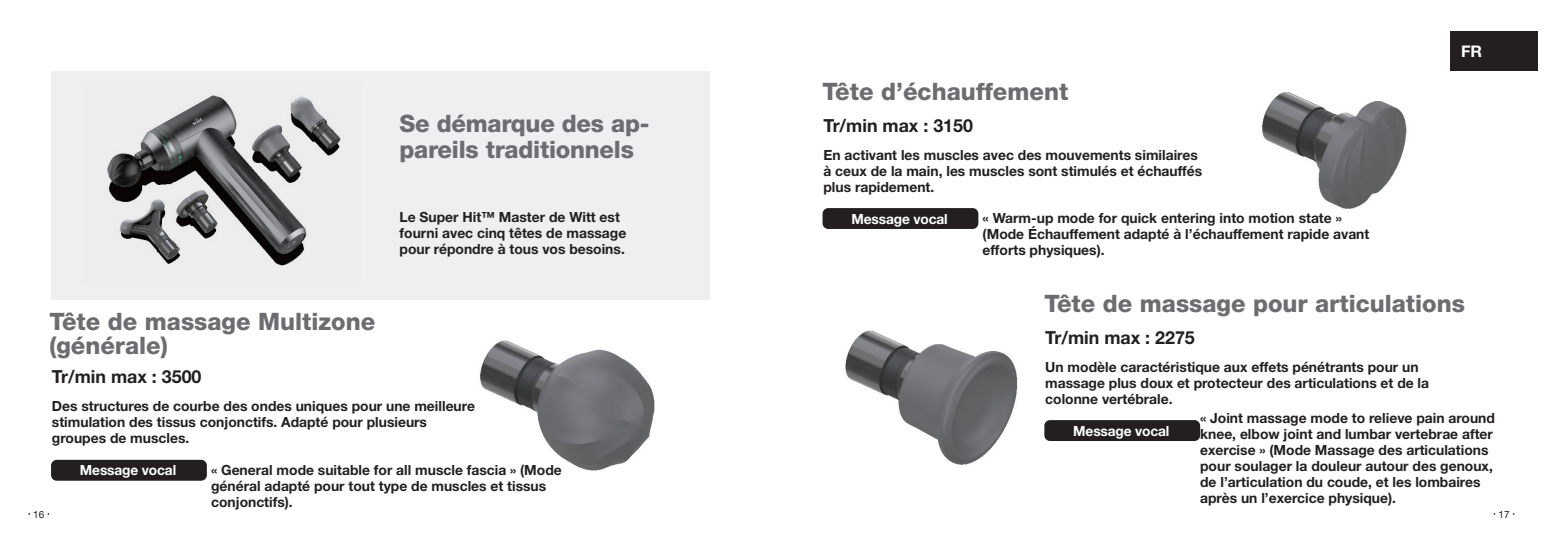
<style>
.page{position:relative;width:1543px;height:545px;background:#fff}
.page>*{position:absolute;margin:0;border:0;box-sizing:border-box;transform-origin:0 0}
.t1{font:800 24px/24px "Helvetica Neue LT Pro";color:#6c6d70}
.t2{font:700 18px "Helvetica Neue LT Pro";color:#231f20}
.t3{font:700 16px "Helvetica Neue LT Pro";color:#fff}
.t4{font:700 14px/16px "Helvetica Neue LT Pro";color:#231f20}
.t5{font:700 14px "Helvetica Neue LT Pro";letter-spacing:-.01em;color:#fff}
.t6{font:10px "Helvetica Neue LT Pro";color:#231f20}
</style>
<div class="page">
<img style="left:480px;top:340px;width:175px;height:131px">
<div style="left:51px;top:71px;width:658px;height:228px;background:#edeff0"></div>
<img style="left:107px;top:95px;width:234px;height:171px">
<img style="left:845px;top:330px;width:173px;height:135px">
<img style="left:1262px;top:91px;width:145px;height:118px">
<div style="left:51px;top:459px;width:156px;height:21px;background:#231f20;border-radius:6px"></div>
<div style="left:822px;top:208px;width:156px;height:21px;background:#231f20;border-radius:6px"></div>
<div style="left:1044px;top:420px;width:155px;height:20px;background:#231f20;border-radius:6px"></div>
<div style="left:1449px;top:31px;width:88px;height:40px;background:#231f20"></div>
<p class="t1" style="left:49px;top:309px;width:327px">Tête de massage Multizone (générale)</p>
<p class="t1" style="left:399px;top:110px;width:251px;line-height:26px">Se démarque des ap&shy;pareils traditionnels</p>
<p class="t4" style="left:399px;top:208px;width:228px">Le Super Hit™ Master de Witt est fourni avec cinq têtes de massage pour répondre à tous vos besoins.</p>
<p class="t1" style="left:822px;top:80px;width:247px">Tête d’échauffement</p>
<p class="t2" style="left:823px;top:114px;width:151px">Tr/min max : 3150</p>
<p class="t4" style="left:823px;top:146px;width:380px">En activant les muscles avec des mouvements similaires à ceux de la main, les muscles sont stimulés et échauffés plus rapidement.</p>
<p class="t5" style="left:851px;top:209px;width:98px">Message vocal</p>
<p class="t4" style="left:982px;top:210px;width:388px">« Warm-up mode for quick entering into motion state » (Mode Échauffement adapté à l’échauffement rapide avant efforts physiques).</p>
<p class="t3" style="left:1460px;top:41px;width:23px">FR</p>
<p class="t1" style="left:1044px;top:291px;width:422px">Tête de massage pour articulations</p>
<p class="t2" style="left:1045px;top:325px;width:151px">Tr/min max : 2275</p>
<p class="t4" style="left:1045px;top:358px;width:385px">Un modèle caractéristique aux effets pénétrants pour un massage plus doux et protecteur des articulations et de la colonne vertébrale.</p>
<p class="t2" style="left:52px;top:365px;width:151px">Tr/min max : 3500</p>
<p class="t4" style="left:52px;top:397px;width:424px">Des structures de courbe des ondes uniques pour une meilleure stimulation des tissus conjonctifs. Adapté pour plusieurs groupes de muscles.</p>
<p class="t4" style="left:1199px;top:409px;width:296px">« Joint massage mode to relieve pain around knee, elbow joint and lumbar vertebrae after exercise » (Mode Massage des articulations pour soulager la douleur autour des genoux, de l’articulation du coude, et les lombaires après un l’exercice physique).</p>
<p class="t5" style="left:1073px;top:421px;width:98px">Message vocal</p>
<p class="t4" style="left:211px;top:461px;width:352px">« General mode suitable for all muscle fascia » (Mode général adapté pour tout type de muscles et tissus conjonctifs).</p>
<p class="t5" style="left:80px;top:461px;width:98px">Message vocal</p>
<p class="t6" style="left:33px;top:508px;width:13px">16</p>
<p class="t6" style="left:1498px;top:508px;width:13px">17</p>
</div>
